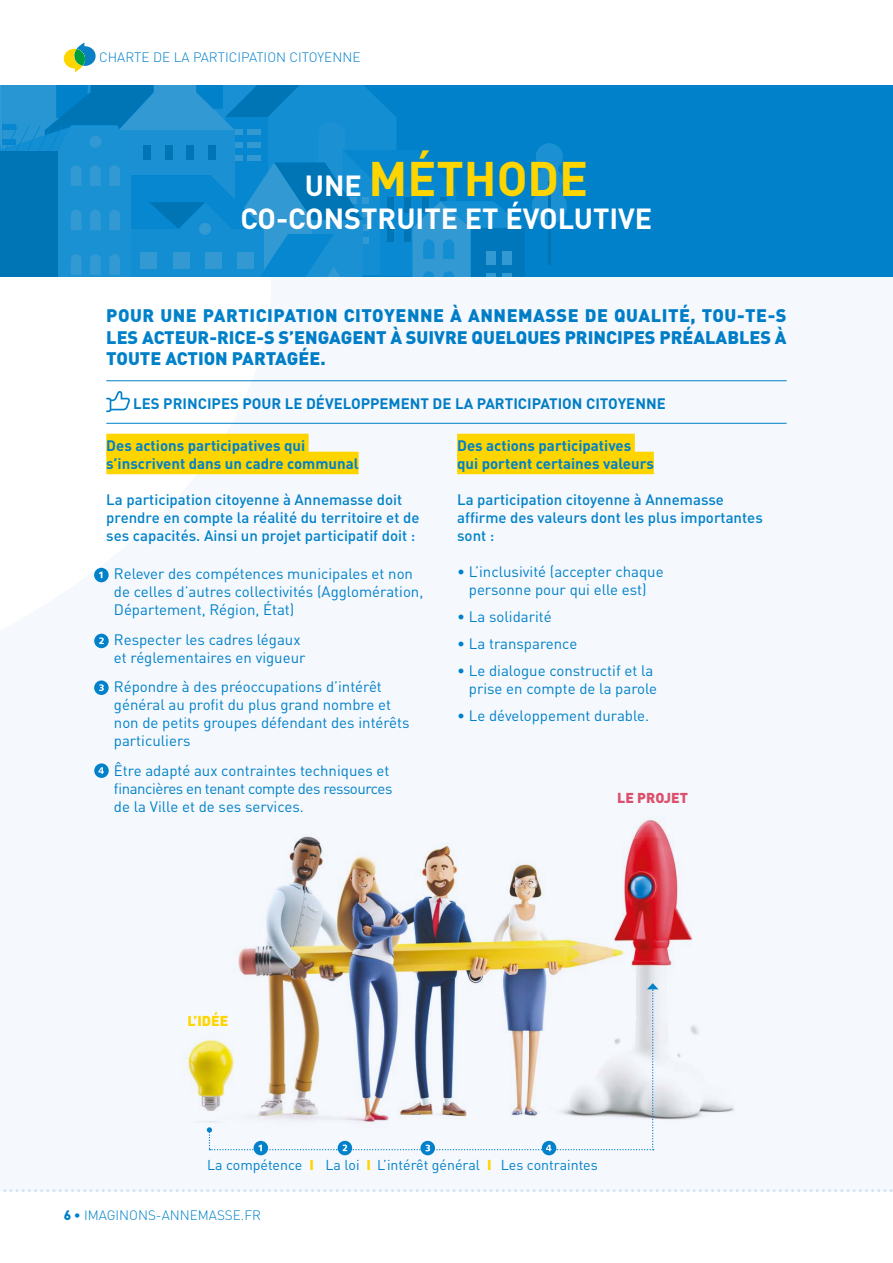
<style>
.page{position:relative;width:893px;height:1263px;background:#fff}
.page>*{position:absolute;margin:0;border:0;box-sizing:border-box;transform-origin:0 0}
.t1{font:700 48px "DIN Pro";color:#ffd500}
.t2{font:700 28.8px "DIN Pro";color:#fff}
.t3{font:900 18px/21.6px "DIN Pro";color:#0081c9;text-align:justify}
.t4{font:15px/18px "DIN Pro";color:#0081c9}
.t5{font:500 15px/18px "DIN Pro";color:#0081c9}
.t6{font:700 15px/18px "DIN Pro";color:#0081c9}
.t7{font:14.1px "DIN Pro";color:#0081c9}
.t8{font:900 14.1px "DIN Pro";color:#db516d}
.t9{font:900 14.1px "DIN Pro";color:#ffd500}
.t10{font:300 13.5px "DIN Pro";color:#0081c9}
.s1{font-size:28.8px;color:#fff}
.s2{font-weight:900;color:#ffd500}
.s3{font-weight:900}
</style>
<div class="page">
<div style="left:0;top:85px;width:893px;height:1106px;background:#f5f8fd"></div>
<svg style="left:0;top:42px;width:293px;height:541px;fill:#fff"></svg>
<svg style="left:64px;top:43px;width:32px;height:29px"></svg>
<svg style="left:3px;top:1189px;width:890px;height:3px"></svg>
<div style="left:0;top:85px;width:893px;height:191px;background:#0081c9"></div>
<svg style="left:532px;top:143px;width:35px;height:81px"></svg>
<hr style="left:548px;top:181px;width:3px;height:84px;background:#26374d">
<svg style="left:0;top:85px;width:525px;height:191px"></svg>
<svg style="left:106px;top:391px;width:24px;height:21px"></svg>
<hr style="left:106px;top:423px;width:681px;height:1px;background:#0081c9">
<hr style="left:106px;top:380px;width:681px;height:1px;background:#0081c9">
<img style="left:187px;top:819px;width:548px;height:312px">
<div style="left:106px;top:434px;width:203px;height:22px;background:#ffd500"></div>
<div style="left:106px;top:452px;width:253px;height:22px;background:#ffd500"></div>
<div style="left:457px;top:434px;width:178px;height:22px;background:#ffd500"></div>
<div style="left:457px;top:452px;width:197px;height:22px;background:#ffd500"></div>
<svg style="left:94px;top:568px;width:15px;height:14px"></svg>
<svg style="left:94px;top:634px;width:15px;height:14px"></svg>
<svg style="left:94px;top:680px;width:15px;height:15px"></svg>
<svg style="left:94px;top:763px;width:15px;height:15px"></svg>
<svg style="left:207px;top:983px;width:451px;height:172px"></svg>
<p class="t10" style="left:99px;top:48px;width:263px">CHARTE DE LA PARTICIPATION CITOYENNE</p>
<h1 class="t1" style="left:305px;top:146px;width:285px"><span class="s1">UNE</span> MÉTHODE</h1>
<h2 class="t2" style="left:241px;top:199px;width:413px">CO-CONSTRUITE ET ÉVOLUTIVE</h2>
<p class="t3" style="left:106px;top:304px;width:682px">POUR UNE PARTICIPATION CITOYENNE À ANNEMASSE DE QUALITÉ, TOU-TE-S LES ACTEUR-RICE-S S’ENGAGENT À SUIVRE QUELQUES PRINCIPES PRÉALABLES À TOUTE ACTION PARTAGÉE.</p>
<p class="t6" style="left:133px;top:394px;width:534px">LES PRINCIPES POUR LE DÉVELOPPEMENT DE LA PARTICIPATION CITOYENNE</p>
<p class="t6" style="left:106px;top:436px;width:254px">Des actions participatives qui s’inscrivent dans un cadre communal</p>
<p class="t5" style="left:106px;top:490px;width:315px">La participation citoyenne à Annemasse doit prendre en compte la réalité du territoire et de ses capacités. Ainsi un projet participatif doit :</p>
<p class="t4" style="left:114px;top:564px;width:311px">Relever des compétences municipales et non de celles d’autres collectivités (Agglomération,<br>Département, Région, État)</p>
<p class="t4" style="left:114px;top:630px;width:193px">Respecter les cadres légaux et réglementaires en vigueur</p>
<p class="t4" style="left:114px;top:677px;width:297px">Répondre à des préoccupations d’intérêt général au profit du plus grand nombre et non de petits groupes défendant des intérêts particuliers</p>
<p class="t4" style="left:114px;top:761px;width:280px">Être adapté aux contraintes techniques et financières en tenant compte des ressources de la Ville et de ses services.</p>
<p class="t6" style="left:457px;top:436px;width:198px">Des actions participatives qui portent certaines valeurs</p>
<p class="t5" style="left:457px;top:490px;width:307px">La participation citoyenne à Annemasse affirme des valeurs dont les plus importantes sont :</p>
<p class="t4" style="left:457px;top:562px;width:208px;text-align:center">• L’inclusivité (accepter chaque personne pour qui elle est)</p>
<p class="t4" style="left:457px;top:607px;width:96px">• La solidarité</p>
<p class="t4" style="left:457px;top:634px;width:122px">• La transparence</p>
<p class="t4" style="left:457px;top:661px;width:202px;text-align:right">• Le dialogue constructif et la prise en compte de la parole</p>
<p class="t4" style="left:457px;top:706px;width:194px">• Le développement durable.</p>
<p class="t8" style="left:617px;top:788px;width:72px">LE PROJET</p>
<p class="t9" style="left:187px;top:1011px;width:42px">L’IDÉE</p>
<p class="t7" style="left:207px;top:1155px;width:392px">La compétence <span class="s2">I</span> La loi <span class="s2">I</span> L’intérêt général <span class="s2">I</span> Les contraintes</p>
<p class="t10" style="left:64px;top:1206px;width:199px"><span class="s3">6 •</span> IMAGINONS-ANNEMASSE.FR</p>
</div>
